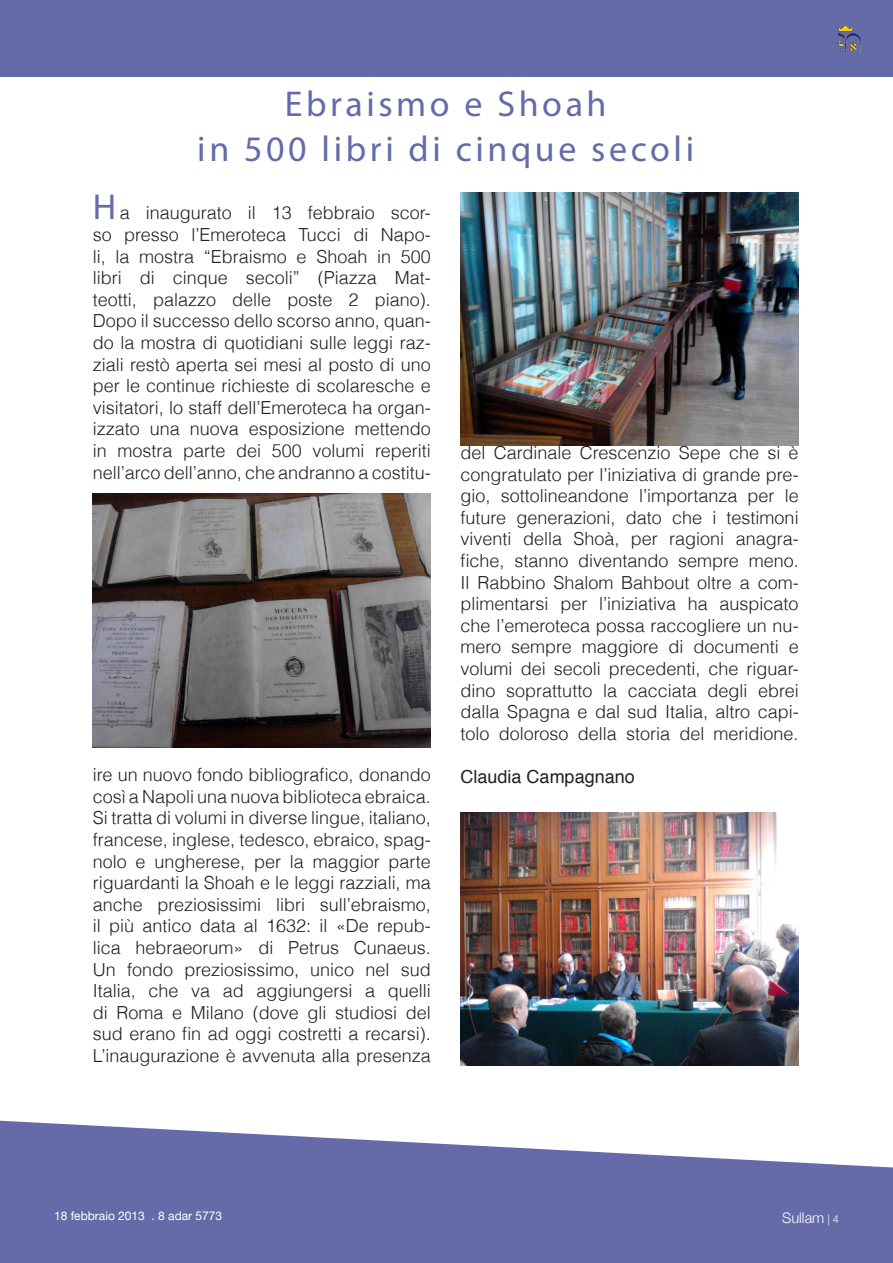
<style>
.page{position:relative;width:893px;height:1263px;background:#fff}
.page>*{position:absolute;margin:0;border:0;box-sizing:border-box;transform-origin:0 0}
.t1{font:36px "Myriad Pro";letter-spacing:.1em;color:#656ba9}
.t2{font:300 18px/21.6px "Helvetica";color:#231f20;text-align:justify}
.t3{font:18px "Helvetica";color:#231f20}
.t4{font:300 14.55px "Helvetica Neue";color:#fff}
.t5{font:12px "Helvetica Neue";color:#fff}
.s1{font-family:"Myriad Pro";font-weight:400;font-size:36px;color:#656ba9}
.s2{font-size:10.95px}
</style>
<div class="page">
<div style="left:0;top:0;width:893px;height:77px;background:#656ba9"></div>
<svg style="left:0;top:1121px;width:893px;height:142px;fill:#656ba9"></svg>
<img style="left:839px;top:25px;width:22px;height:29px">
<img style="left:461px;top:192px;width:338px;height:254px">
<img style="left:93px;top:494px;width:338px;height:253px">
<img style="left:461px;top:812px;width:338px;height:254px">
<p class="t1" style="left:285px;top:82px;width:323px">Ebraismo e Shoah</p>
<p class="t1" style="left:197px;top:127px;width:498px">in 500 libri di cinque secoli</p>
<p class="t2" style="left:93px;top:202px;width:340px"><span class="s1">H</span> a inaugurato il 13 febbraio scor&shy;so presso l’Emeroteca Tucci di Napo&shy;li, la mostra “Ebraismo e Shoah in 500 libri di cinque secoli” (Piazza Mat&shy;teotti, palazzo delle poste 2 piano).</p>
<p class="t2" style="left:93px;top:310px;width:340px">Dopo il successo dello scorso anno, quan&shy;do la mostra di quotidiani sulle leggi raz&shy;ziali restò aperta sei mesi al posto di uno per le continue richieste di scolaresche e visitatori, lo staff dell’Emeroteca ha organ&shy;izzato una nuova esposizione mettendo in mostra parte dei 500 volumi reperiti nell’arco dell’anno, che andranno a costitu-</p>
<p class="t2" style="left:93px;top:764px;width:340px">ire un nuovo fondo bibliografico, donando così a Napoli una nuova biblioteca ebraica.</p>
<p class="t2" style="left:93px;top:807px;width:340px">Si tratta di volumi in diverse lingue, italiano, francese, inglese, tedesco, ebraico, spag&shy;nolo e ungherese, per la maggior parte riguardanti la Shoah e le leggi razziali, ma anche preziosissimi libri sull’ebraismo, il più antico data al 1632: il «De repub&shy;lica hebraeorum» di Petrus Cunaeus.</p>
<p class="t2" style="left:93px;top:958px;width:340px">Un fondo preziosissimo, unico nel sud Italia, che va ad aggiungersi a quelli di Roma e Milano (dove gli studiosi del sud erano fin ad oggi costretti a recarsi).</p>
<p class="t2" style="left:93px;top:1044px;width:340px">L’inaugurazione è avvenuta alla presenza</p>
<p class="t2" style="left:461px;top:441px;width:340px">del Cardinale Crescenzio Sepe che si è congratulato per l’iniziativa di grande pre&shy;gio, sottolineandone l’importanza per le future generazioni, dato che i testimoni viventi della Shoà, per ragioni anagra&shy;fiche, stanno diventando sempre meno.</p>
<p class="t2" style="left:461px;top:571px;width:340px">Il Rabbino Shalom Bahbout oltre a com&shy;plimentarsi per l’iniziativa ha auspicato che l’emeroteca possa raccogliere un nu&shy;mero sempre maggiore di documenti e volumi dei secoli precedenti, che riguar&shy;dino soprattutto la cacciata degli ebrei dalla Spagna e dal sud Italia, altro capi&shy;tolo doloroso della storia del meridione.</p>
<p class="t3" style="left:461px;top:763px;width:176px">Claudia Campagnano</p>
<p class="t5" style="left:54px;top:1209px;width:170px">18 febbraio 2013 . 8 adar 5773</p>
<p class="t4" style="left:782px;top:1209px;width:58px">Sullam <span class="s2">| 4</span></p>
</div>
